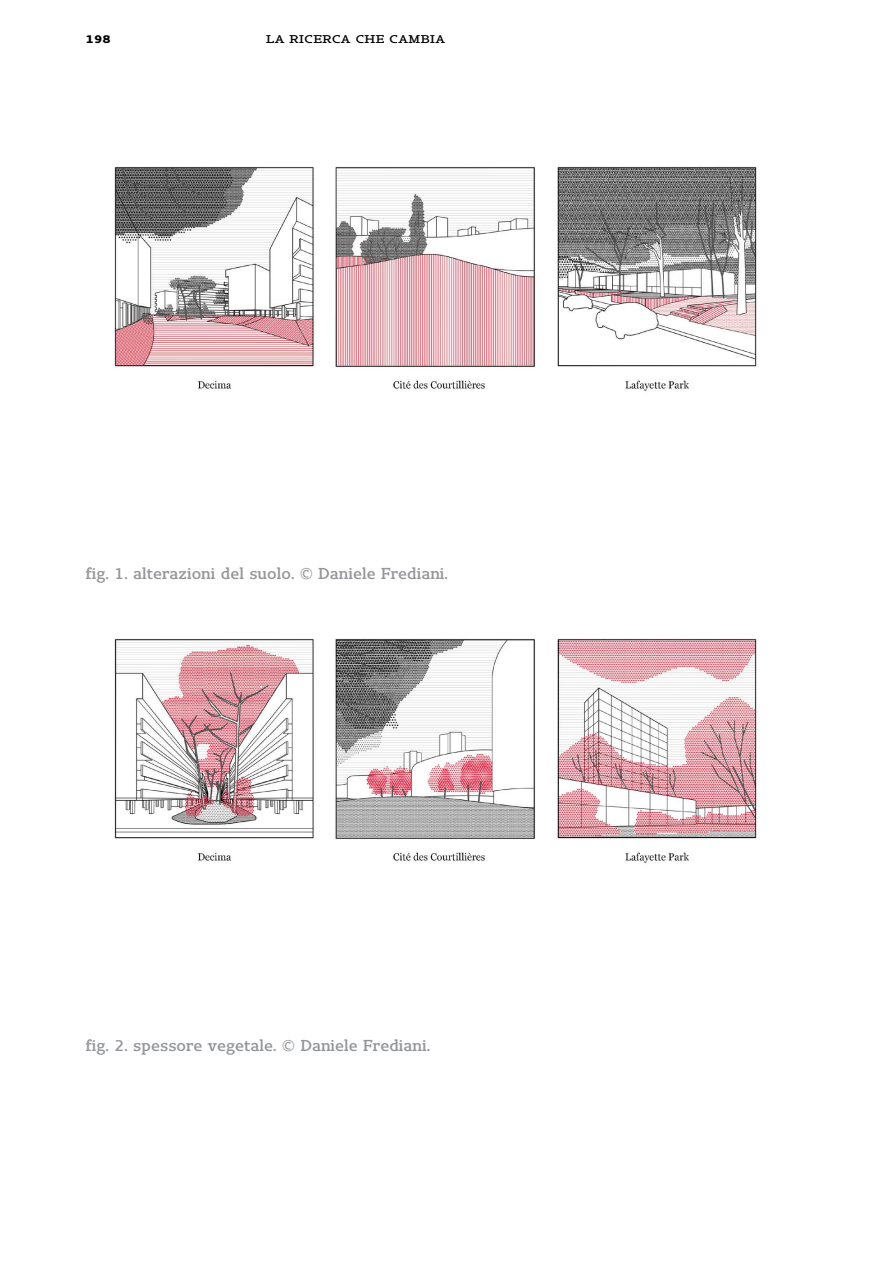
<style>
.page{position:relative;width:893px;height:1263px;background:#fff}
.page>*{position:absolute;margin:0;border:0;box-sizing:border-box;transform-origin:0 0}
.t1{font:14.85px "Tipomundi Ext Bold 61 LP 0 wd 500 wt";color:#939598}
.t2{font:10.5px "Tipomundi Ext Bold 60 RDF 500 wd 500 wt";letter-spacing:.05em;color:#000}
.t3{font:10.5px "Tipomundi Ext Bold 60 RDF 500 wd 1000 wt";color:#000}
</style>
<div class="page">
<img style="left:114px;top:166px;width:643px;height:225px">
<img style="left:114px;top:638px;width:643px;height:225px">
<p class="t3" style="left:86px;top:32px;width:26px">198</p>
<p class="t2" style="left:266px;top:32px;width:181px">LA RICERCA CHE CAMBIA</p>
<p class="t1" style="left:86px;top:564px;width:364px">fig. 1. alterazioni del suolo. © Daniele Frediani.</p>
<p class="t1" style="left:86px;top:1036px;width:346px">fig. 2. spessore vegetale. © Daniele Frediani.</p>
</div>
